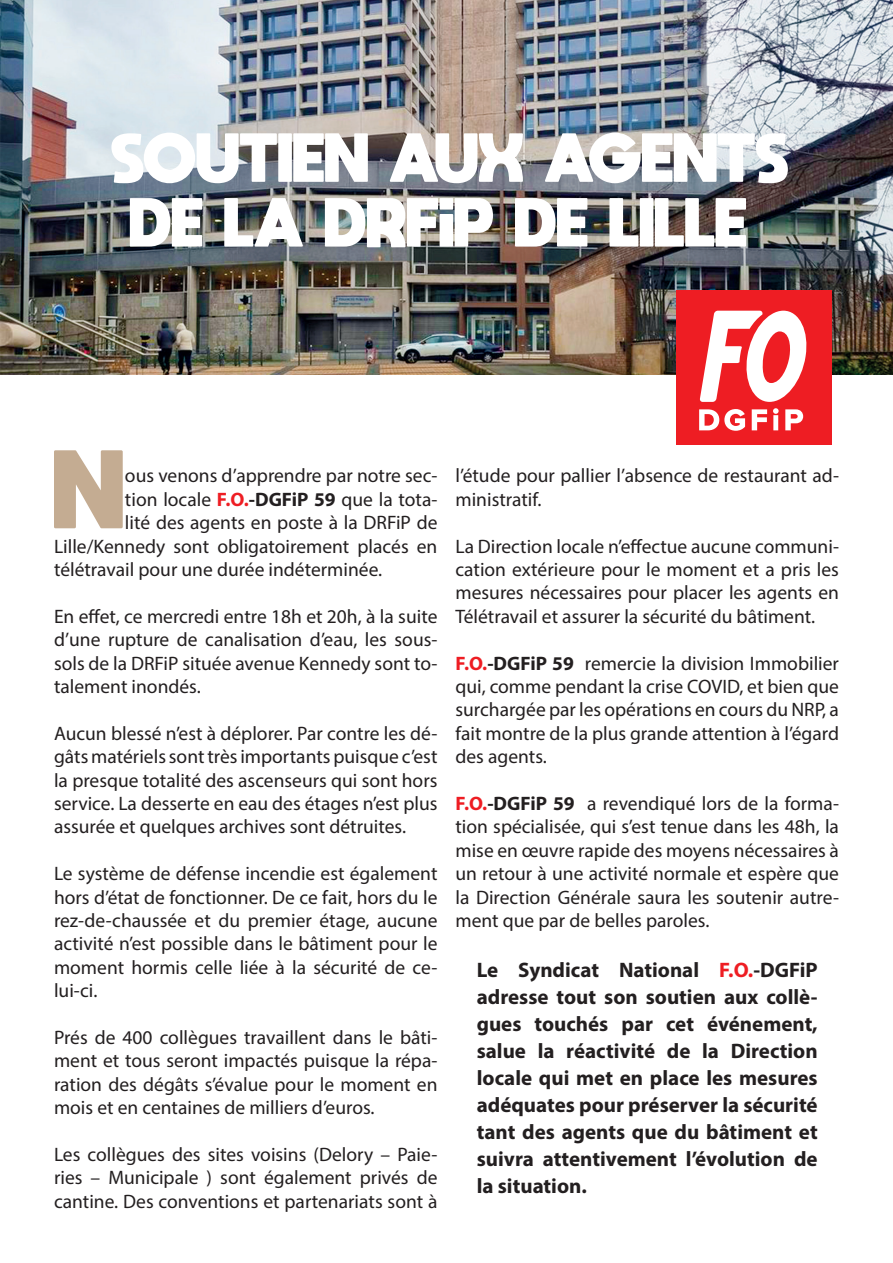
<style>
.page{position:relative;width:893px;height:1263px;background:#fff}
.page>*{position:absolute;margin:0;border:0;box-sizing:border-box;transform-origin:0 0}
.t1{font:800 78px "moon get";color:#c4ac92}
.t2{font:700 21px/27px "Myriad Pro";color:#231f20;text-align:justify}
.t3{font:19.5px/23.4px "Myriad Pro";color:#231f20;text-align:justify}
.s1{font-weight:700;color:#ee1d23}
.s2{font-weight:700}
.s3{color:#ee1d23}
</style>
<div class="page">
<img style="left:0;top:0;width:893px;height:375px">
<svg style="left:111px;top:133px;width:257px;height:50px"></svg>
<svg style="left:390px;top:133px;width:133px;height:50px"></svg>
<svg style="left:545px;top:133px;width:243px;height:50px"></svg>
<svg style="left:130px;top:198px;width:72px;height:49px"></svg>
<svg style="left:224px;top:198px;width:79px;height:49px"></svg>
<svg style="left:325px;top:198px;width:168px;height:49px"></svg>
<svg style="left:515px;top:198px;width:72px;height:49px"></svg>
<img style="left:609px;top:198px;width:137px;height:49px">
<div style="left:676px;top:290px;width:155px;height:154px;background:#ee1d23"></div>
<svg style="left:699px;top:409px;width:46px;height:22px"></svg>
<svg style="left:752px;top:409px;width:15px;height:21px"></svg>
<svg style="left:773px;top:408px;width:6px;height:22px"></svg>
<svg style="left:785px;top:409px;width:18px;height:21px"></svg>
<svg style="left:700px;top:311px;width:107px;height:91px"></svg>
<p class="t1" style="left:54px;top:440px;width:72px">N</p>
<p class="t3" style="left:125px;top:464px;width:314px">ous venons d’apprendre par notre sec-</p>
<p class="t3" style="left:125px;top:487px;width:314px">tion locale <span class="s1">F.O.</span><span class="s2">-DGFiP 59</span> que la tota-</p>
<p class="t3" style="left:125px;top:511px;width:314px">lité des agents en poste à la DRFiP de</p>
<p class="t3" style="left:54px;top:534px;width:385px">Lille/Kennedy sont obligatoirement placés en</p>
<p class="t3" style="left:54px;top:557px;width:330px">télétravail pour une durée indéterminée.</p>
<p class="t3" style="left:54px;top:604px;width:385px">En effet, ce mercredi entre 18h et 20h, à la suite d’une rupture de canalisation d’eau, les sous&shy;sols de la DRFiP située avenue Kennedy sont to&shy;talement inondés.</p>
<p class="t3" style="left:54px;top:721px;width:385px">Aucun blessé n’est à déplorer. Par contre les dé&shy;gâts matériels sont très importants puisque c’est la presque totalité des ascenseurs qui sont hors service. La desserte en eau des étages n’est plus assurée et quelques archives sont détruites.</p>
<p class="t3" style="left:54px;top:862px;width:385px">Le système de défense incendie est également hors d’état de fonctionner. De ce fait, hors du le rez-de-chaussée et du premier étage, aucune activité n’est possible dans le bâtiment pour le moment hormis celle liée à la sécurité de ce&shy;lui-ci.</p>
<p class="t3" style="left:54px;top:1025px;width:385px">Prés de 400 collègues travaillent dans le bâti&shy;ment et tous seront impactés puisque la répa&shy;ration des dégâts s’évalue pour le moment en mois et en centaines de milliers d’euros.</p>
<p class="t3" style="left:54px;top:1142px;width:385px">Les collègues des sites voisins (Delory – Paie&shy;ries – Municipale ) sont également privés de cantine. Des conventions et partenariats sont à</p>
<p class="t3" style="left:455px;top:464px;width:385px">l’étude pour pallier l’absence de restaurant ad&shy;ministratif.</p>
<p class="t3" style="left:455px;top:534px;width:385px">La Direction locale n’effectue aucune communi&shy;cation extérieure pour le moment et a pris les mesures nécessaires pour placer les agents en Télétravail et assurer la sécurité du bâtiment.</p>
<p class="t3" style="left:455px;top:651px;width:385px"><span class="s1">F.O.</span><span class="s2">-DGFiP 59</span> remercie la division Immobilier qui, comme pendant la crise COVID, et bien que surchargée par les opérations en cours du NRP, a fait montre de la plus grande attention à l’égard des agents.</p>
<p class="t3" style="left:455px;top:791px;width:385px"><span class="s1">F.O.</span><span class="s2">-DGFiP 59</span> a revendiqué lors de la forma&shy;tion spécialisée, qui s’est tenue dans les 48h, la mise en œuvre rapide des moyens nécessaires à un retour à une activité normale et espère que la Direction Générale saura les soutenir autre&shy;ment que par de belles paroles.</p>
<p class="t2" style="left:477px;top:956px;width:342px">Le Syndicat National <span class="s3">F.O.</span>-DGFiP adresse tout son soutien aux collè&shy;gues touchés par cet événement, salue la réactivité de la Direction locale qui met en place les mesures adéquates pour préserver la sécurité tant des agents que du bâtiment et suivra attentivement l’évolution de la situation.</p>
</div>
